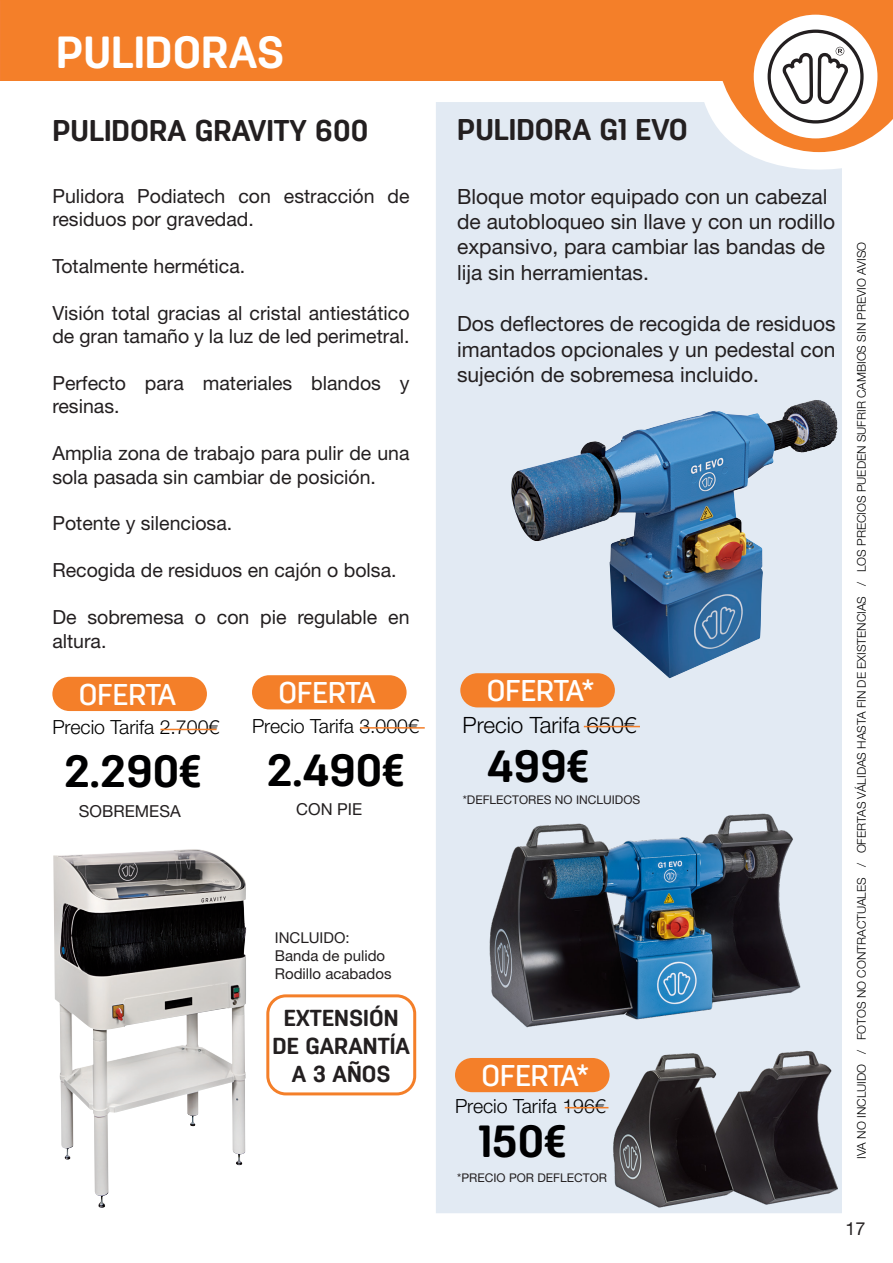
<style>
.page{position:relative;width:893px;height:1263px;background:#fff}
.page>*{position:absolute;margin:0;border:0;box-sizing:border-box;transform-origin:0 0}
.t1{font:700 45px "Antartida Rounded";color:#000001}
.t2{font:700 45px "Antartida Rounded";color:#fff}
.t3{font:700 30px "Antartida Rounded";color:#231f20}
.t4{font:500 30px "Antartida Rounded";color:#fff}
.t5{font:700 23.1px/27.8px "Antartida Rounded";color:#231f20;text-align:center}
.t6{font:300 22.5px "Helvetica Neue LT Std";color:#000001}
.t7{font:21px/25.2px "Helvetica Neue LT Std";color:#231f20}
.t8{font:19.5px/23.4px "Helvetica Neue LT Std";color:#231f20}
.t9{font:300 19.5px "Helvetica Neue LT Std";color:#000001}
.t10{font:18px "Helvetica Neue LT Std";color:#231f20}
.t11{font:16.5px "Helvetica Neue LT Std";color:#231f20}
.t12{font:15px/18px "Helvetica Neue LT Std";color:#231f20}
.t13{font:300 12px "Helvetica Neue LT Std";color:#000001}
.t14{font:12px "Helvetica Neue LT Std";color:#231f20}
</style>
<div class="page">
<div style="left:0;top:0;width:777px;height:81px;background:#f47f29"></div>
<svg style="left:722px;top:0;width:171px;height:150px"></svg>
<div style="left:266px;top:994px;width:150px;height:101px;border:3px solid #f47f29;border-radius:18px"></div>
<div style="left:52px;top:677px;width:155px;height:34px;background:#f47f29;border-radius:17px"></div>
<div style="left:252px;top:675px;width:155px;height:34px;background:#f47f29;border-radius:17px"></div>
<hr style="left:160px;top:729px;width:57px;height:1px;background:#f47f29">
<hr style="left:360px;top:727px;width:65px;height:2px;background:#f47f29">
<img style="left:53px;top:849px;width:193px;height:359px">
<div style="left:436px;top:102px;width:406px;height:1111px;background:#e2eaf3"></div>
<img style="left:511px;top:400px;width:304px;height:224px">
<div style="left:460px;top:673px;width:155px;height:34px;background:#f47f29;border-radius:17px"></div>
<hr style="left:584px;top:726px;width:56px;height:1px;background:#f47f29">
<hr style="left:565px;top:1107px;width:43px;height:1px;background:#f47f29">
<div style="left:455px;top:1058px;width:155px;height:34px;background:#f47f29;border-radius:17px"></div>
<img style="left:602px;top:1031px;width:240px;height:182px">
<img style="left:463px;top:810px;width:366px;height:247px">
<h1 class="t2" style="left:56px;top:27px;width:230px">PULIDORAS</h1>
<h2 class="t3" style="left:52px;top:114px;width:317px">PULIDORA GRAVITY 600</h2>
<p class="t8" style="left:52px;top:184px;width:359px">Pulidora Podiatech con estracción de residuos por gravedad.</p>
<p class="t8" style="left:52px;top:254px;width:194px">Totalmente hermética.</p>
<p class="t8" style="left:52px;top:301px;width:359px">Visión total gracias al cristal antiestático de gran tamaño y la luz de led perimetral.</p>
<p class="t8" style="left:52px;top:371px;width:359px">Perfecto para materiales blandos y resinas.</p>
<p class="t8" style="left:52px;top:441px;width:359px">Amplia zona de trabajo para pulir de una sola pasada sin cambiar de posición.</p>
<p class="t8" style="left:52px;top:512px;width:181px">Potente y silenciosa.</p>
<p class="t8" style="left:52px;top:558px;width:346px">Recogida de residuos en cajón o bolsa.</p>
<p class="t8" style="left:52px;top:605px;width:359px">De sobremesa o con pie regulable en altura.</p>
<h2 class="t4" style="left:79px;top:677px;width:99px">OFERTA</h2>
<h2 class="t4" style="left:279px;top:676px;width:99px">OFERTA</h2>
<p class="t9" style="left:52px;top:715px;width:168px">Precio Tarifa 2.700€</p>
<p class="t9" style="left:252px;top:714px;width:168px">Precio Tarifa 3.000€</p>
<h1 class="t1" style="left:64px;top:746px;width:140px">2.290€</h1>
<h1 class="t1" style="left:266px;top:745px;width:140px">2.490€</h1>
<p class="t11" style="left:79px;top:801px;width:103px">SOBREMESA</p>
<p class="t11" style="left:296px;top:799px;width:67px">CON PIE</p>
<p class="t12" style="left:275px;top:928px;width:118px">INCLUIDO:<br>Banda de pulido<br>Rodillo acabados</p>
<p class="t5" style="left:272px;top:1005px;width:139px">EXTENSIÓN<br>DE GARANTÍA<br>A 3 AÑOS</p>
<h2 class="t3" style="left:457px;top:113px;width:232px">PULIDORA G1 EVO</h2>
<p class="t7" style="left:457px;top:184px;width:380px">Bloque motor equipado con un cabezal de autobloqueo sin llave y con un rodillo expansivo, para cambiar las bandas de lija sin herramientas.</p>
<p class="t7" style="left:457px;top:311px;width:380px;text-align:justify">Dos deflectores de recogida de residuos imantados opcionales y un pedestal con sujeción de sobremesa incluido.</p>
<h2 class="t4" style="left:487px;top:674px;width:109px">OFERTA*</h2>
<p class="t6" style="left:463px;top:711px;width:175px">Precio Tarifa 650€</p>
<h1 class="t1" style="left:487px;top:740px;width:104px">499€</h1>
<p class="t14" style="left:463px;top:792px;width:179px">*DEFLECTORES NO INCLUIDOS</p>
<h2 class="t4" style="left:482px;top:1058px;width:109px">OFERTA*</h2>
<p class="t9" style="left:455px;top:1094px;width:152px">Precio Tarifa 196€</p>
<h1 class="t1" style="left:479px;top:1116px;width:90px">150€</h1>
<p class="t14" style="left:457px;top:1171px;width:151px">*PRECIO POR DEFLECTOR</p>
<p class="t13" style="left:854px;top:1159px;width:918px;rotate:-90deg">IVA NO INCLUIDO / FOTOS NO CONTRACTUALES / OFERTAS VÁLIDAS HASTA FIN DE EXISTENCIAS / LOS PRECIOS PUEDEN SUFRIR CAMBIOS SIN PREVIO AVISO</p>
<p class="t10" style="left:845px;top:1217px;width:22px">17</p>
</div>
